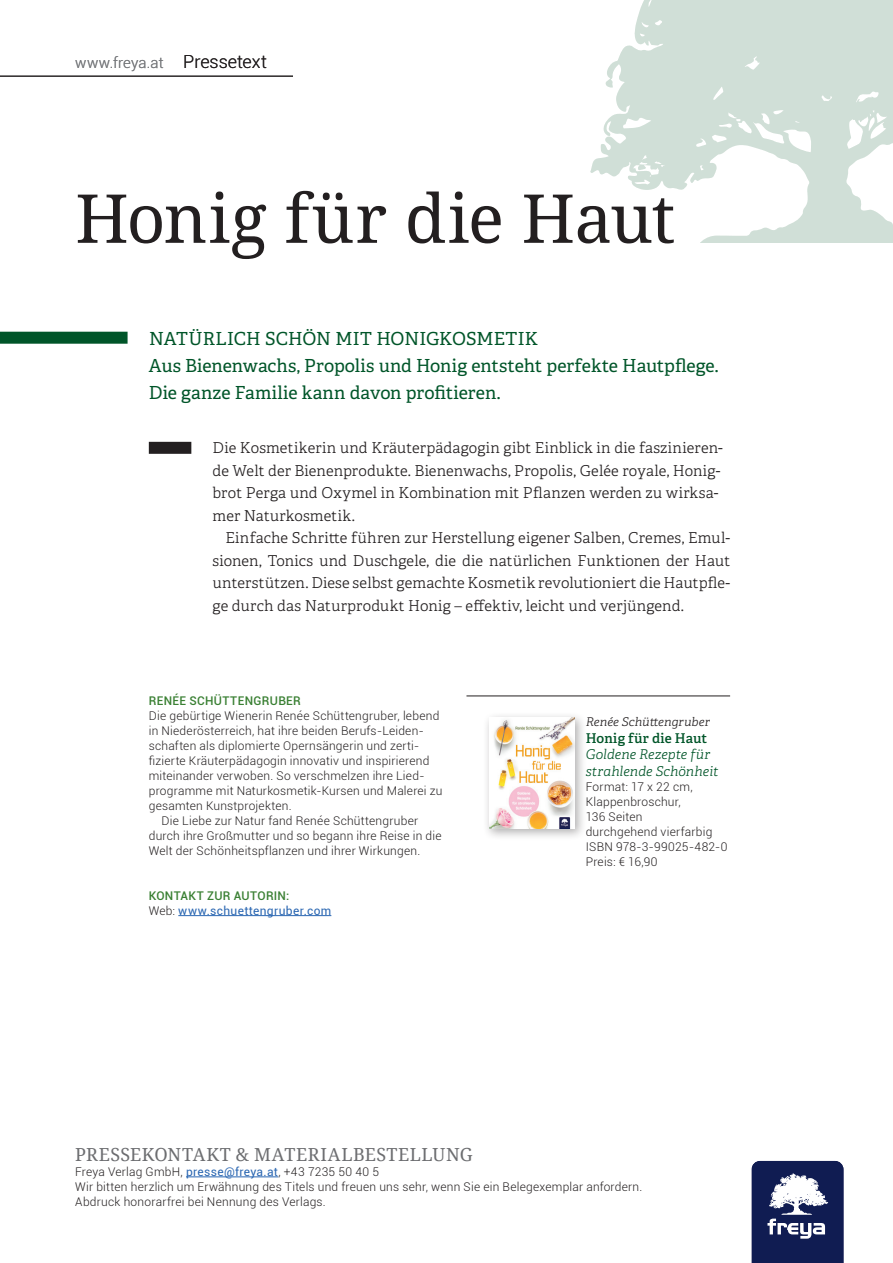
<style>
.page{position:relative;width:893px;height:1263px;background:#fff}
.page>*{position:absolute;margin:0;border:0;box-sizing:border-box;transform-origin:0 0}
.t1{font:67.5px "Noto Serif";letter-spacing:-.01em;color:#231f20}
.t2{font:18px/27px "Adelle";color:#005529}
.t3{font:18px "Noto Serif";letter-spacing:.025em;color:#6c6d70}
.t4{font:300 15px/22.5px "Adelle";letter-spacing:.005em;color:#231f20}
.t5{font:300 15px "Roboto";letter-spacing:.01em;color:#76787b}
.t6{font:italic 300 13.5px/16.5px "Adelle";letter-spacing:.005em;color:#005529}
.t7{font:600 13.5px "Adelle";letter-spacing:.005em;color:#005529}
.t8{font:300 12px/15px "Roboto";letter-spacing:.02em;color:#231f20}
.t9{font:12px/15px "Roboto";letter-spacing:.03em;color:#2b67b2}
.t10{font:500 12px "Roboto";letter-spacing:.025em;color:#3a8033}
.t11{font:italic 300 12px "Adelle";letter-spacing:.005em;color:#231f20}
.s1{font-size:18px;color:#231f20}
.s2{font-weight:500;color:#3a8033}
.s3{font-weight:300;color:#231f20}
.s4{font-weight:400;color:#2b67b2}
</style>
<div class="page">
<hr style="left:186px;top:1176px;width:92px;height:1px;background:#2b67b2">
<svg style="left:752px;top:1161px;width:91px;height:102px"></svg>
<hr style="left:0;top:76px;width:293px;height:1px;background:#231f20">
<svg style="left:590px;top:0;width:303px;height:243px;fill:#d0dfd7"></svg>
<div style="left:0;top:332px;width:128px;height:12px;background:#005529"></div>
<div style="left:149px;top:442px;width:42px;height:12px;background:#231f20"></div>
<hr style="left:178px;top:915px;width:153px;height:1px;background:#2b67b2">
<hr style="left:466px;top:696px;width:264px;height:1px;background:#231f20">
<div style="left:483px;top:711px;width:104px;height:129px;background:#231f20;opacity:.35"></div>
<img style="left:489px;top:717px;width:86px;height:111px">
<p class="t5" style="left:75px;top:52px;width:193px">www.freya.at <span class="s1">Pressetext</span></p>
<h1 class="t1" style="left:75px;top:172px;width:601px">Honig für die Haut</h1>
<h2 class="t2" style="left:149px;top:326px;width:571px">NATÜRLICH SCHÖN MIT HONIGKOSMETIK<br>Aus Bienenwachs, Propolis und Honig entsteht perfekte Hautpflege.<br>Die ganze Familie kann davon profitieren.</h2>
<p class="t4" style="left:213px;top:437px;width:512px">Die Kosmetikerin und Kräuterpädagogin gibt Einblick in die faszinieren&shy;de Welt der Bienenprodukte. Bienenwachs, Propolis, Gelée royale, Honig&shy;brot Perga und Oxymel in Kombination mit Pflanzen werden zu wirksa&shy;mer Naturkosmetik.</p>
<p class="t4" style="left:213px;top:527px;width:519px;text-align:justify;text-indent:13px">Einfache Schritte führen zur Herstellung eigener Salben, Cremes, Emul&shy;sionen, Tonics und Duschgele, die die natürlichen Funktionen der Haut unterstützen. Diese selbst gemachte Kosmetik revolutioniert die Hautpfle&shy;ge durch das Naturprodukt Honig – effektiv, leicht und verjüngend.</p>
<p class="t10" style="left:149px;top:692px;width:154px">RENÉE SCHÜTTENGRUBER</p>
<p class="t8" style="left:149px;top:707px;width:292px">Die gebürtige Wienerin Renée Schüttengruber, lebend</p>
<p class="t8" style="left:149px;top:722px;width:276px">in Niederösterreich, hat ihre beiden Berufs-Leiden-</p>
<p class="t8" style="left:149px;top:737px;width:272px">schaften als diplomierte Opernsängerin und zerti-</p>
<p class="t8" style="left:149px;top:752px;width:282px">fizierte Kräuterpädagogin innovativ und inspirierend</p>
<p class="t8" style="left:149px;top:767px;width:277px">miteinander verwoben. So verschmelzen ihre Lied-</p>
<p class="t8" style="left:149px;top:782px;width:295px">programme mit Naturkosmetik-Kursen und Malerei zu</p>
<p class="t8" style="left:149px;top:797px;width:144px">gesamten Kunstprojekten.</p>
<p class="t8" style="left:162px;top:812px;width:258px">Die Liebe zur Natur fand Renée Schüttengruber</p>
<p class="t8" style="left:149px;top:827px;width:294px">durch ihre Großmutter und so begann ihre Reise in die</p>
<p class="t8" style="left:149px;top:842px;width:273px">Welt der Schönheitspflanzen und ihrer Wirkungen.</p>
<p class="t9" style="left:149px;top:887px;width:184px"><span class="s2">KONTAKT ZUR AUTORIN:<br></span><span class="s3">Web:</span> www.schuettengruber.com</p>
<p class="t11" style="left:586px;top:715px;width:126px">Renée Schüttengruber</p>
<p class="t7" style="left:586px;top:730px;width:123px">Honig für die Haut</p>
<p class="t6" style="left:586px;top:747px;width:134px">Goldene Rezepte für strahlende Schönheit</p>
<p class="t8" style="left:586px;top:779px;width:143px">Format: 17 x 22 cm,<br>Klappenbroschur,<br>136 Seiten<br>durchgehend vierfarbig<br>ISBN 978-3-99025-482-0<br>Preis: € 16,90</p>
<h2 class="t3" style="left:75px;top:1142px;width:399px">PRESSEKONTAKT &amp; MATERIALBESTELLUNG</h2>
<p class="t8" style="left:75px;top:1164px;width:569px">Freya Verlag GmbH, <span class="s4">presse@freya.at</span>, +43 7235 50 40 5<br>Wir bitten herzlich um Erwähnung des Titels und freuen uns sehr, wenn Sie ein Belegexemplar anfordern.<br>Abdruck honorarfrei bei Nennung des Verlags.</p>
</div>
